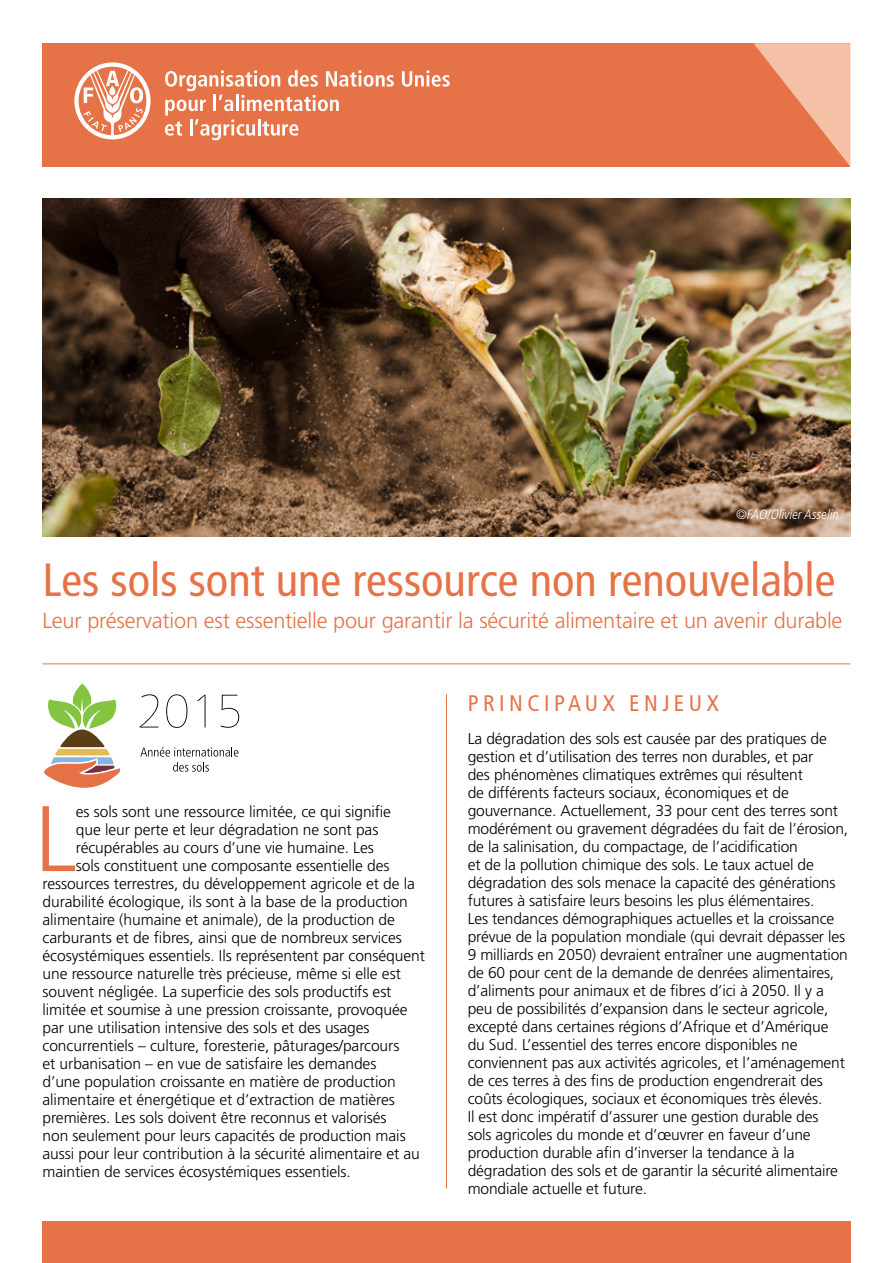
<style>
.page{position:relative;width:893px;height:1263px;background:#fff}
.page>*{position:absolute;margin:0;border:0;box-sizing:border-box;transform-origin:0 0}
.t1{font:300 93px "Frutiger LT Pro";color:#e67247}
.t2{font:condensed 46.5px "Frutiger LT Pro";color:#e67247}
.t3{font:condensed 22.5px "Frutiger LT Pro";letter-spacing:.2em;color:#e67247}
.t4{font:300 21.75px "Frutiger LT Pro";letter-spacing:-.01em;color:#e67247}
.t5{font:300 15.6px/18px "Frutiger LT Pro";letter-spacing:-.01em;color:#000}
.t6{font:italic 300 condensed 13.5px "Frutiger LT Pro";color:#fff}
</style>
<div class="page">
<img style="left:43px;top:199px;width:807px;height:337px">
<div style="left:43px;top:43px;width:807px;height:124px;background:#e67247"></div>
<svg style="left:44px;top:684px;width:76px;height:104px"></svg>
<svg style="left:140px;top:694px;width:18px;height:33px"></svg>
<svg style="left:166px;top:694px;width:21px;height:34px"></svg>
<svg style="left:197px;top:695px;width:8px;height:32px"></svg>
<svg style="left:221px;top:695px;width:18px;height:33px"></svg>
<svg style="left:140px;top:747px;width:98px;height:25px"></svg>
<hr style="left:43px;top:663px;width:807px;height:1px;background:#e67247">
<svg style="left:753px;top:43px;width:97px;height:123px"></svg>
<svg style="left:74px;top:62px;width:77px;height:77px"></svg>
<svg style="left:402px;top:70px;width:48px;height:17px"></svg>
<svg style="left:165px;top:70px;width:229px;height:70px"></svg>
<div style="left:43px;top:1222px;width:808px;height:41px;background:#e67247"></div>
<hr style="left:446px;top:694px;width:1px;height:494px;background:#e67247">
<p class="t6" style="left:736px;top:507px;width:104px">©FAO/Olivier Asselin</p>
<h2 class="t2" style="left:43px;top:553px;width:794px">Les sols sont une ressource non renouvelable</h2>
<h3 class="t4" style="left:43px;top:608px;width:801px">Leur préservation est essentielle pour garantir la sécurité alimentaire et un avenir durable</h3>
<h1 class="t1" style="left:35px;top:785px;width:43px">L</h1>
<p class="t5" style="left:76px;top:803px;width:317px">es sols sont une ressource limitée, ce qui signifie</p>
<p class="t5" style="left:76px;top:821px;width:304px">que leur perte et leur dégradation ne sont pas</p>
<p class="t5" style="left:76px;top:839px;width:300px">récupérables au cours d’une vie humaine. Les</p>
<p class="t5" style="left:76px;top:857px;width:315px">sols constituent une composante essentielle des</p>
<p class="t5" style="left:43px;top:875px;width:374px">ressources terrestres, du développement agricole et de la</p>
<p class="t5" style="left:43px;top:893px;width:367px">durabilité écologique, ils sont à la base de la production</p>
<p class="t5" style="left:43px;top:911px;width:354px">alimentaire (humaine et animale), de la production de</p>
<p class="t5" style="left:43px;top:929px;width:361px">carburants et de fibres, ainsi que de nombreux services</p>
<p class="t5" style="left:43px;top:947px;width:384px">écosystémiques essentiels. Ils représentent par conséquent</p>
<p class="t5" style="left:43px;top:965px;width:360px">une ressource naturelle très précieuse, même si elle est</p>
<p class="t5" style="left:43px;top:983px;width:350px">souvent négligée. La superficie des sols productifs est</p>
<p class="t5" style="left:43px;top:1001px;width:367px">limitée et soumise à une pression croissante, provoquée</p>
<p class="t5" style="left:43px;top:1019px;width:329px">par une utilisation intensive des sols et des usages</p>
<p class="t5" style="left:43px;top:1037px;width:358px">concurrentiels – culture, foresterie, pâturages/parcours</p>
<p class="t5" style="left:43px;top:1055px;width:335px">et urbanisation – en vue de satisfaire les demandes</p>
<p class="t5" style="left:43px;top:1073px;width:355px">d’une population croissante en matière de production</p>
<p class="t5" style="left:43px;top:1091px;width:354px">alimentaire et énergétique et d’extraction de matières</p>
<p class="t5" style="left:43px;top:1109px;width:346px">premières. Les sols doivent être reconnus et valorisés</p>
<p class="t5" style="left:43px;top:1127px;width:365px">non seulement pour leurs capacités de production mais</p>
<p class="t5" style="left:43px;top:1145px;width:379px">aussi pour leur contribution à la sécurité alimentaire et au</p>
<p class="t5" style="left:43px;top:1163px;width:310px">maintien de services écosystémiques essentiels.</p>
<h3 class="t3" style="left:468px;top:690px;width:253px">PRINCIPAUX ENJEUX</h3>
<p class="t5" style="left:468px;top:730px;width:382px">La dégradation des sols est causée par des pratiques de gestion et d’utilisation des terres non durables, et par<br>des phénomènes climatiques extrêmes qui résultent<br>de différents facteurs sociaux, économiques et de gouvernance. Actuellement, 33 pour cent des terres sont modérément ou gravement dégradées du fait de l’érosion, de la salinisation, du compactage, de l’acidification<br>et de la pollution chimique des sols. Le taux actuel de dégradation des sols menace la capacité des générations futures à satisfaire leurs besoins les plus élémentaires.<br>Les tendances démographiques actuelles et la croissance prévue de la population mondiale (qui devrait dépasser les 9 milliards en 2050) devraient entraîner une augmentation de 60 pour cent de la demande de denrées alimentaires, d’aliments pour animaux et de fibres d’ici à 2050. Il y a peu de possibilités d’expansion dans le secteur agricole, excepté dans certaines régions d’Afrique et d’Amérique du Sud. L’essentiel des terres encore disponibles ne conviennent pas aux activités agricoles, et l’aménagement de ces terres à des fins de production engendrerait des coûts écologiques, sociaux et économiques très élevés.<br>Il est donc impératif d’assurer une gestion durable des<br>sols agricoles du monde et d’œuvrer en faveur d’une production durable afin d’inverser la tendance à la dégradation des sols et de garantir la sécurité alimentaire mondiale actuelle et future.</p>
</div>
